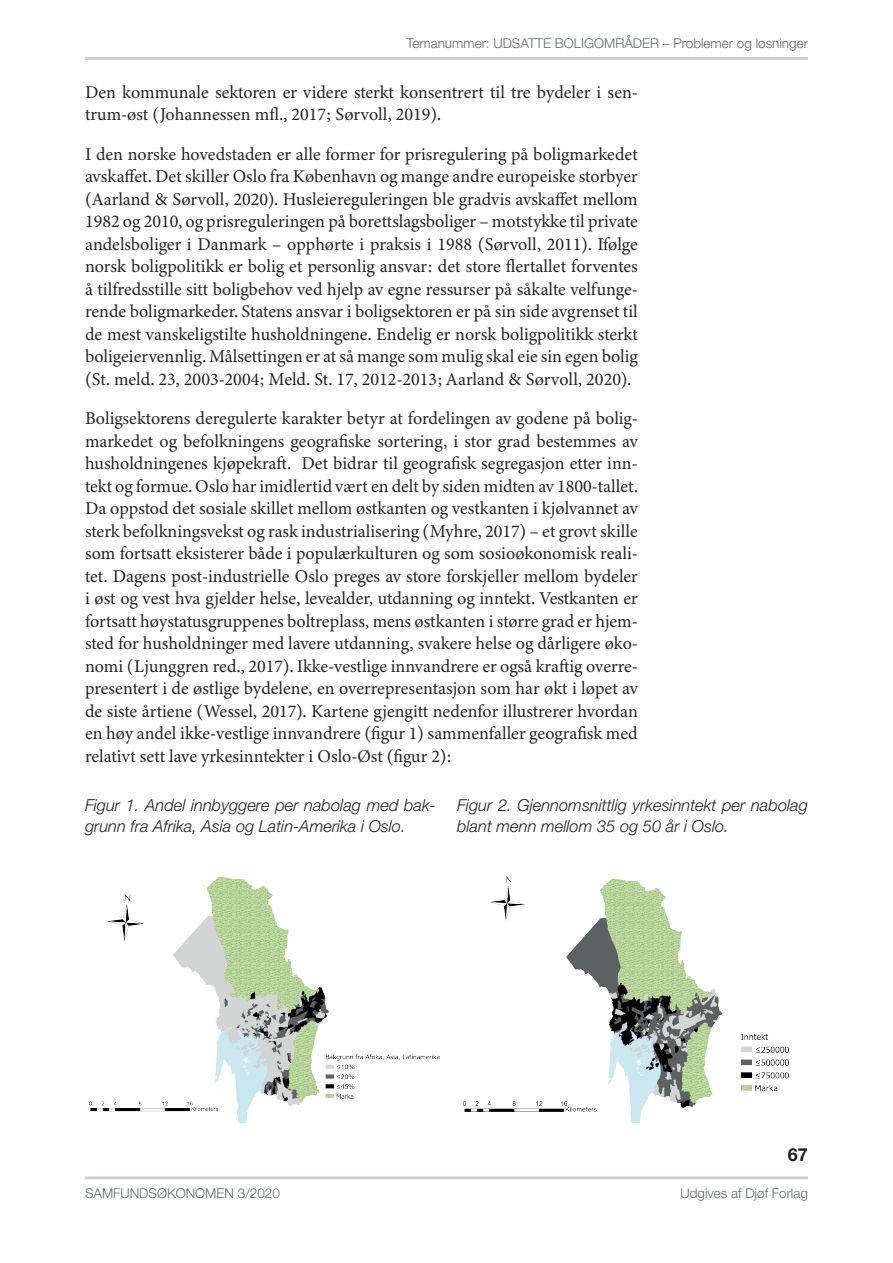
<style>
.page{position:relative;width:893px;height:1263px;background:#fff}
.page>*{position:absolute;margin:0;border:0;box-sizing:border-box;transform-origin:0 0}
.t1{font:18px/22.5px "Minion 3";color:#231f20;text-align:justify}
.t2{font:700 18px "Helvetica Neue LT Std";color:#231f20}
.t3{font:italic 300 16.5px/21px "Helvetica Neue LT Std";color:#231f20}
.t4{font:300 13.5px "Helvetica Neue LT Std";color:#5e696f}
</style>
<div class="page">
<hr style="left:85px;top:1176px;width:723px;height:3px;background:#c9cfd4">
<hr style="left:85px;top:57px;width:723px;height:3px;background:#c9cfd4">
<img style="left:89px;top:876px;width:351px;height:247px">
<img style="left:463px;top:876px;width:326px;height:247px">
<p class="t4" style="left:406px;top:35px;width:403px">Temanummer: UDSATTE BOLIGOMRÅDER – Problemer og løsninger</p>
<p class="t1" style="left:85px;top:81px;width:554px">Den kommunale sektoren er videre sterkt konsentrert til tre bydeler i sen&shy;trum-øst (Johannessen mfl., 2017; Sørvoll, 2019).</p>
<p class="t1" style="left:85px;top:143px;width:554px">I den norske hovedstaden er alle former for prisregulering på boligmarkedet avskaffet. Det skiller Oslo fra København og mange andre europeiske storbyer (Aarland &amp; Sørvoll, 2020). Husleiereguleringen ble gradvis avskaffet mellom 1982 og 2010, og prisreguleringen på borettslagsboliger – motstykke til private andelsboliger i Danmark – opphørte i praksis i 1988 (Sørvoll, 2011). Ifølge norsk boligpolitikk er bolig et personlig ansvar: det store flertallet forventes å tilfredsstille sitt boligbehov ved hjelp av egne ressurser på såkalte velfunge&shy;rende boligmarkeder. Statens ansvar i boligsektoren er på sin side avgrenset til de mest vanskeligstilte husholdningene. Endelig er norsk boligpolitikk sterkt boligeiervennlig. Målsettingen er at så mange som mulig skal eie sin egen bolig (St. meld. 23, 2003-2004; Meld. St. 17, 2012-2013; Aarland &amp; Sørvoll, 2020).</p>
<p class="t1" style="left:85px;top:407px;width:554px">Boligsektorens deregulerte karakter betyr at fordelingen av godene på bolig&shy;markedet og befolkningens geografiske sortering, i stor grad bestemmes av husholdningenes kjøpekraft. Det bidrar til geografisk segregasjon etter inn&shy;tekt og formue. Oslo har imidlertid vært en delt by siden midten av 1800-tallet.<br>Da oppstod det sosiale skillet mellom østkanten og vestkanten i kjølvannet av sterk befolkningsvekst og rask industrialisering (Myhre, 2017) – et grovt skille som fortsatt eksisterer både i populærkulturen og som sosioøkonomisk reali&shy;tet. Dagens post-industrielle Oslo preges av store forskjeller mellom bydeler i øst og vest hva gjelder helse, levealder, utdanning og inntekt. Vestkanten er fortsatt høystatusgruppenes boltreplass, mens østkanten i større grad er hjem&shy;sted for husholdninger med lavere utdanning, svakere helse og dårligere øko&shy;nomi (Ljunggren red., 2017). Ikke-vestlige innvandrere er også kraftig overre&shy;presentert i de østlige bydelene, en overrepresentasjon som har økt i løpet av de siste årtiene (Wessel, 2017). Kartene gjengitt nedenfor illustrerer hvordan en høy andel ikke-vestlige innvandrere (figur 1) sammenfaller geografisk med relativt sett lave yrkesinntekter i Oslo-Øst (figur 2):</p>
<p class="t3" style="left:85px;top:795px;width:352px">Figur 1. Andel innbyggere per nabolag med bak&shy;grunn fra Afrika, Asia og Latin-Amerika i Oslo.</p>
<p class="t3" style="left:457px;top:795px;width:352px">Figur 2. Gjennomsnittlig yrkesinntekt per nabolag blant menn mellom 35 og 50 år i Oslo.</p>
<p class="t2" style="left:788px;top:1143px;width:22px">67</p>
<p class="t4" style="left:85px;top:1185px;width:196px">SAMFUNDSØKONOMEN 3/2020</p>
<p class="t4" style="left:681px;top:1185px;width:129px">Udgives af Djøf Forlag</p>
</div>
